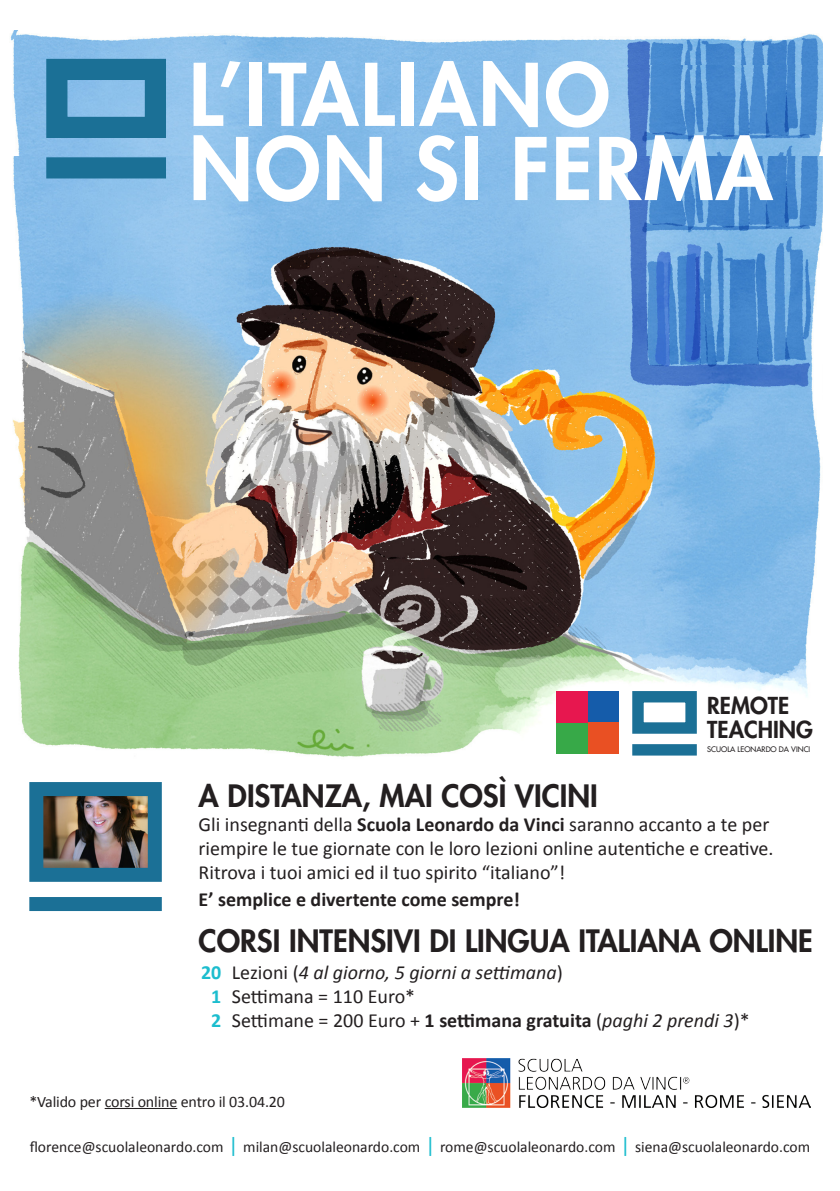
<style>
.page{position:relative;width:840px;height:1191px;background:#fff}
.page>*{position:absolute;margin:0;border:0;box-sizing:border-box;transform-origin:0 0}
.t1{font:800 83.8px "Futura LT";letter-spacing:.025em;color:#fff}
.t2{font:800 30px "Futura LT";color:#231f20}
.t3{font:800 22.8px "Futura LT";color:#231f20}
.t4{font:20px/24px "Calibri";color:#231f20}
.t5{font:italic 20px "Calibri";color:#231f20}
.t6{font:700 20px "Calibri";color:#231f20}
.t7{font:700 20px "Calibri";color:#1cbdce}
.t8{font:16px "Calibri";letter-spacing:-.01em;color:#231f20}
.t9{font:15.6px "Calibri";color:#231f20}
.t10{font:7.4px "Futura LT";color:#231f20}
.s1{font-weight:700}
.s2{font-style:normal}
.s3{font-style:italic}
.s4{font-size:21.4px;color:#1cbdce}
</style>
<div class="page">
<img style="left:10px;top:31px;width:812px;height:34px">
<img style="left:13px;top:65px;width:809px;height:91px">
<img style="left:20px;top:680px;width:788px;height:77px">
<img style="left:12px;top:156px;width:810px;height:524px">
<div style="left:587px;top:691px;width:31px;height:31px;background:#155caa"></div>
<div style="left:587px;top:722px;width:31px;height:31px;background:#e95023"></div>
<div style="left:556px;top:722px;width:31px;height:31px;background:#37a948"></div>
<div style="left:556px;top:691px;width:31px;height:31px;background:#e7174f"></div>
<div style="left:46px;top:59px;width:120px;height:79px;border:21px solid #1b7096"></div>
<div style="left:57px;top:157px;width:98px;height:21px;background:#1b7096"></div>
<div style="left:632px;top:691px;width:64px;height:42px;border:11px solid #1b7096"></div>
<div style="left:637px;top:744px;width:53px;height:11px;background:#1b7096"></div>
<img style="left:462px;top:1058px;width:347px;height:49px">
<hr style="left:105px;top:1108px;width:72px;height:1px;background:#231f20">
<div style="left:36px;top:897px;width:119px;height:14px;background:#1b7096"></div>
<img style="left:44px;top:797px;width:103px;height:70px">
<div style="left:29px;top:782px;width:133px;height:100px;border:14px solid #1b7096"></div>
<p class="t1" style="left:189px;top:39px;width:422px">L’ITALIANO</p>
<p class="t1" style="left:189px;top:113px;width:584px">NON SI FERMA</p>
<p class="t3" style="left:706px;top:690px;width:83px">REMOTE</p>
<p class="t3" style="left:706px;top:714px;width:107px">TEACHING</p>
<p class="t10" style="left:706px;top:744px;width:104px">SCUOLA LEONARDO DA VINCI</p>
<p class="t2" style="left:198px;top:776px;width:400px">A DISTANZA, MAI COSÌ VICINI</p>
<p class="t4" style="left:198px;top:811px;width:576px">Gli insegnanti della <span class="s1">Scuola Leonardo da Vinci</span> saranno accanto a te per riempire le tue giornate con le loro lezioni online autentiche e creative.</p>
<p class="t4" style="left:198px;top:859px;width:368px">Ritrova i tuoi amici ed il tuo spirito “italiano”!</p>
<p class="t6" style="left:198px;top:886px;width:322px">E’ semplice e divertente come sempre!</p>
<p class="t2" style="left:198px;top:920px;width:615px">CORSI INTENSIVI DI LINGUA ITALIANA ONLINE</p>
<p class="t7" style="left:201px;top:959px;width:22px">20</p>
<p class="t7" style="left:211px;top:983px;width:12px">1</p>
<p class="t7" style="left:211px;top:1007px;width:12px">2</p>
<p class="t5" style="left:232px;top:958px;width:332px"><span class="s2">Lezioni (</span>4 al giorno, 5 giorni a settimana<span class="s2">)</span></p>
<p class="t4" style="left:232px;top:983px;width:185px">Settimana = 110 Euro*</p>
<p class="t4" style="left:232px;top:1007px;width:519px">Settimane = 200 Euro + <span class="s1">1 settimana gratuita</span> (<span class="s3">paghi 2 prendi 3</span>)*</p>
<p class="t8" style="left:29px;top:1091px;width:257px">*Valido per corsi online entro il 03.04.20</p>
<p class="t9" style="left:30px;top:1137px;width:781px">florence@scuolaleonardo.com <span class="s4">|</span> milan@scuolaleonardo.com <span class="s4">|</span> rome@scuolaleonardo.com <span class="s4">|</span> siena@scuolaleonardo.com</p>
</div>
